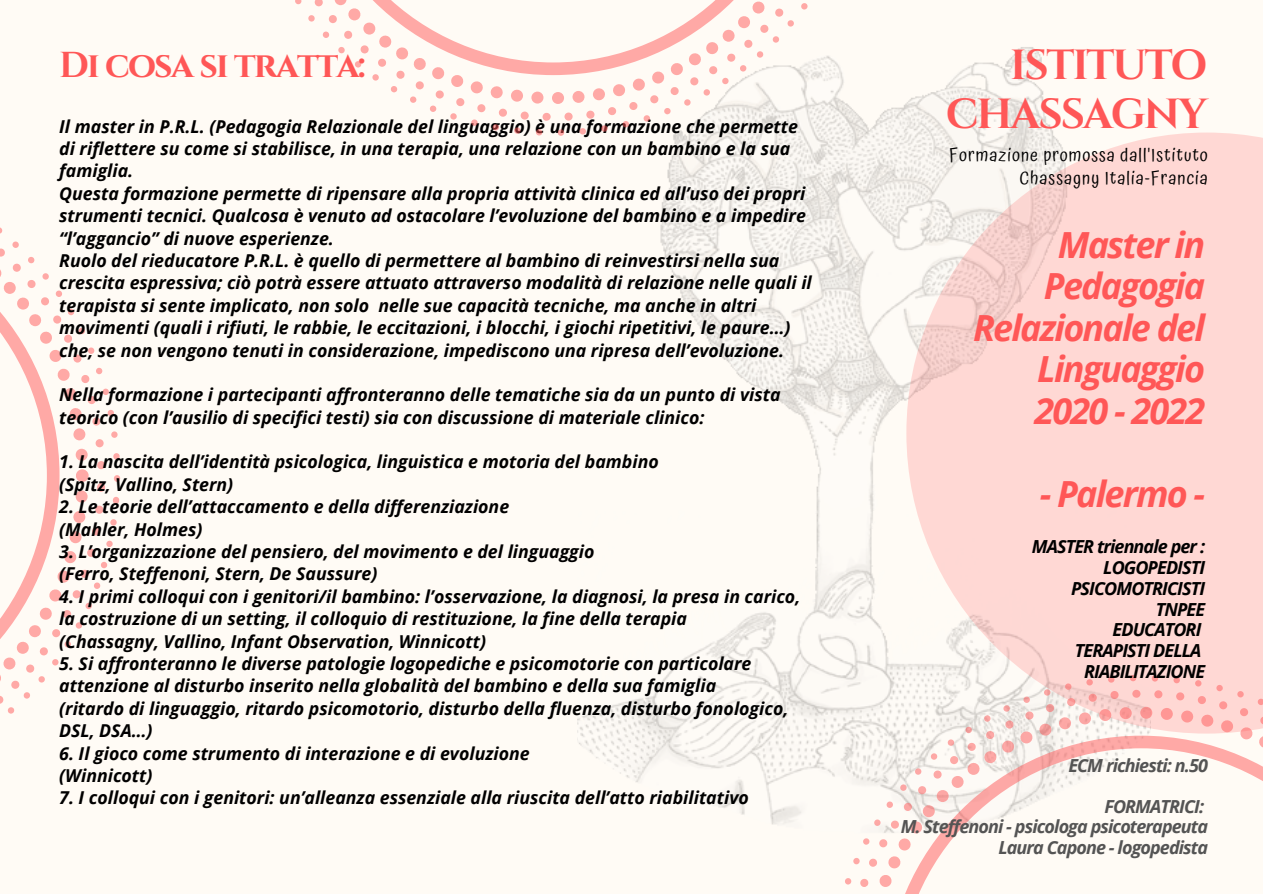
<style>
.page{position:relative;width:1263px;height:894px;background:#fff}
.page>*{position:absolute;margin:0;border:0;box-sizing:border-box;transform-origin:0 0}
.t1{font:700 42px/49.2px "Cinzel";letter-spacing:-.05em;color:#ff5757;text-align:right}
.t2{font:italic 700 36px/41.5px "Open Sans";letter-spacing:-.05em;color:#ff5757;text-align:right}
.t3{font:700 36px "Cinzel";letter-spacing:-.05em;color:#ff5757}
.t4{font:italic 700 18px/20.9px "Open Sans";letter-spacing:-.05em;color:#000;text-align:right}
.t5{font:italic 700 18px/20.5px "Open Sans";letter-spacing:-.05em;color:#545454;text-align:right}
.t6{font:18px/23px "Atma";letter-spacing:.055em;color:#000;text-align:right}
.t7{font:italic 700 17.7px/22.4px "Open Sans";color:#000}
</style>
<div class="page">
<div style="left:0;top:0;width:1263px;height:893px;background:#fffbf5"></div>
<img style="left:577px;top:47px;width:476px;height:778px">
<svg style="left:0;top:227px;width:120px;height:487px"></svg>
<svg style="left:906px;top:132px;width:357px;height:542px;fill:#ffd8d4"></svg>
<svg style="left:825px;top:674px;width:438px;height:218px"></svg>
<svg style="left:295px;top:0;width:574px;height:136px"></svg>
<h2 class="t3" style="left:59px;top:42px;width:308px">Di cosa si tratta:</h2>
<p class="t7" style="left:59px;top:114px;width:754px">Il master in P.R.L. (Pedagogia Relazionale del linguaggio) è una formazione che permette di riflettere su come si stabilisce, in una terapia, una relazione con un bambino e la sua famiglia.<br>Questa formazione permette di ripensare alla propria attività clinica ed all’uso dei propri strumenti tecnici. Qualcosa è venuto ad ostacolare l’evoluzione del bambino e a impedire “l’aggancio” di nuove esperienze.<br>Ruolo del rieducatore P.R.L. è quello di permettere al bambino di reinvestirsi nella sua crescita espressiva; ciò potrà essere attuato attraverso modalità di relazione nelle quali il terapista si sente implicato, non solo nelle sue capacità tecniche, ma anche in altri movimenti (quali i rifiuti, le rabbie, le eccitazioni, i blocchi, i giochi ripetitivi, le paure…) che, se non vengono tenuti in considerazione, impediscono una ripresa dell’evoluzione.</p>
<p class="t7" style="left:59px;top:383px;width:723px">Nella formazione i partecipanti affronteranno delle tematiche sia da un punto di vista teorico (con l’ausilio di specifici testi) sia con discussione di materiale clinico:</p>
<p class="t7" style="left:59px;top:450px;width:601px">1. La nascita dell’identità psicologica, linguistica e motoria del bambino (Spitz, Vallino, Stern)</p>
<p class="t7" style="left:59px;top:495px;width:451px">2. Le teorie dell’attaccamento e della differenziazione (Mahler, Holmes)</p>
<p class="t7" style="left:59px;top:540px;width:537px">3. L’organizzazione del pensiero, del movimento e del linguaggio (Ferro, Steffenoni, Stern, De Saussure)</p>
<p class="t7" style="left:59px;top:584px;width:743px">4. I primi colloqui con i genitori/il bambino: l’osservazione, la diagnosi, la presa in carico, la costruzione di un setting, il colloquio di restituzione, la fine della terapia<br>(Chassagny, Vallino, Infant Observation, Winnicott)</p>
<p class="t7" style="left:59px;top:651px;width:731px">5. Si affronteranno le diverse patologie logopediche e psicomotorie con particolare attenzione al disturbo inserito nella globalità del bambino e della sua famiglia<br>(ritardo di linguaggio, ritardo psicomotorio, disturbo della fluenza, disturbo fonologico, DSL, DSA…)</p>
<p class="t7" style="left:59px;top:741px;width:472px">6. Il gioco come strumento di interazione e di evoluzione (Winnicott)</p>
<p class="t7" style="left:59px;top:786px;width:691px">7. I colloqui con i genitori: un’alleanza essenziale alla riuscita dell’atto riabilitativo</p>
<h1 class="t1" style="left:946px;top:42px;width:263px">ISTITUTO<br>CHASSAGNY</h1>
<p class="t6" style="left:949px;top:143px;width:260px">Formazione promossa dall'Istituto<br>Chassagny Italia-Francia</p>
<h2 class="t2" style="left:973px;top:223px;width:234px">Master in<br>Pedagogia<br>Relazionale del<br>Linguaggio<br>2020 - 2022</h2>
<h2 class="t2" style="left:1040px;top:472px;width:167px">- Palermo -</h2>
<p class="t4" style="left:1032px;top:535px;width:175px">MASTER triennale per :<br>LOGOPEDISTI<br>PSICOMOTRICISTI<br>TNPEE<br>EDUCATORI<br>TERAPISTI DELLA<br>RIABILITAZIONE</p>
<p class="t5" style="left:1068px;top:754px;width:141px">ECM richiesti: n.50</p>
<p class="t5" style="left:901px;top:795px;width:309px">FORMATRICI:<br>M. Steffenoni - psicologa psicoterapeuta<br>Laura Capone - logopedista</p>
</div>
